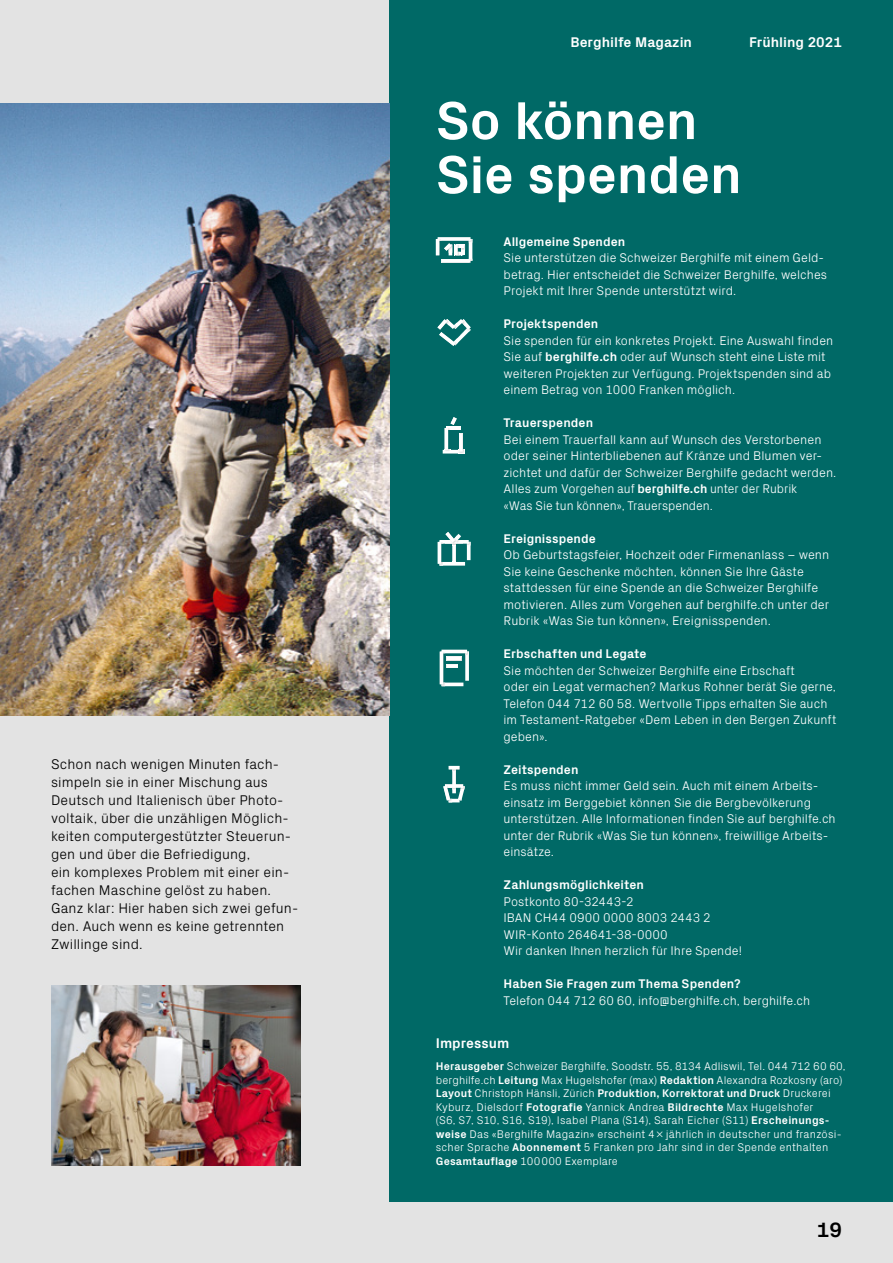
<style>
.page{position:relative;width:893px;height:1263px;background:#e3e3e3}
.page>*{position:absolute;margin:0;border:0;box-sizing:border-box;transform-origin:0 0}
.t1{font:700 54px/54px "Px Grotesk";letter-spacing:-.01em;color:#fff}
.t2{font:700 21px "Px Grotesk";color:#000}
.t3{font:300 14.25px/18px "Px Grotesk";letter-spacing:.01em;color:#000}
.t4{font:700 14.25px "Px Grotesk";color:#fff}
.t5{font:300 12.75px/16.5px "Px Grotesk";letter-spacing:.005em;color:#fff}
.t6{font:700 12.75px "Px Grotesk";letter-spacing:.005em;color:#fff}
.t7{font:300 11.25px/13.5px "Px Grotesk";letter-spacing:.015em;color:#fff}
.s1{font-weight:700}
</style>
<div class="page">
<div style="left:389px;top:0;width:504px;height:1201px;background:#006966"></div>
<img style="left:51px;top:986px;width:249px;height:179px">
<img style="left:0;top:103px;width:389px;height:612px">
<hr style="left:436px;top:239px;width:3px;height:16px;background:#fff">
<svg style="left:437px;top:237px;width:36px;height:26px"></svg>
<hr style="left:454px;top:244px;width:4px;height:11px;background:#fff">
<hr style="left:446px;top:426px;width:15px;height:4px;background:#fff">
<hr style="left:459px;top:433px;width:4px;height:19px;background:#fff">
<svg style="left:443px;top:449px;width:22px;height:5px"></svg>
<svg style="left:444px;top:428px;width:4px;height:22px"></svg>
<svg style="left:446px;top:417px;width:11px;height:15px"></svg>
<svg style="left:441px;top:650px;width:28px;height:36px"></svg>
<hr style="left:440px;top:651px;width:3px;height:33px;background:#fff">
<hr style="left:438px;top:542px;width:3px;height:22px;background:#fff">
<svg style="left:439px;top:532px;width:32px;height:34px"></svg>
<svg style="left:443px;top:766px;width:22px;height:36px"></svg>
<svg style="left:437px;top:319px;width:34px;height:27px"></svg>
<p class="t3" style="left:51px;top:754px;width:249px">Schon nach wenigen Minuten fach&shy;simpeln sie in einer Mischung aus Deutsch und Italienisch über Photo&shy;voltaik, über die unzähligen Möglich&shy;keiten computergestützter Steuerun&shy;gen und über die Befriedigung,<br>ein komplexes Problem mit einer ein&shy;fachen Maschine gelöst zu haben.<br>Ganz klar: Hier haben sich zwei gefun&shy;den. Auch wenn es keine getrennten Zwillinge sind.</p>
<p class="t4" style="left:570px;top:32px;width:123px">Berghilfe Magazin</p>
<p class="t4" style="left:749px;top:32px;width:94px">Frühling 2021</p>
<h1 class="t1" style="left:436px;top:91px;width:307px">So können<br>Sie spenden</h1>
<p class="t6" style="left:504px;top:232px;width:123px">Allgemeine Spenden</p>
<p class="t5" style="left:504px;top:248px;width:325px">Sie unterstützen die Schweizer Berghilfe mit einem Geld&shy;betrag. Hier entscheidet die Schweizer Berghilfe, welches<br>Projekt mit Ihrer Spende unterstützt wird.</p>
<p class="t6" style="left:504px;top:314px;width:96px">Projektspenden</p>
<p class="t5" style="left:504px;top:331px;width:331px">Sie spenden für ein konkretes Projekt. Eine Auswahl finden Sie auf <span class="s1">berghilfe.ch</span> oder auf Wunsch steht eine Liste mit weiteren Projekten zur Verfügung. Projektspenden sind ab einem Betrag von 1000 Franken möglich.</p>
<p class="t6" style="left:504px;top:413px;width:91px">Trauerspenden</p>
<p class="t5" style="left:504px;top:430px;width:334px">Bei einem Trauerfall kann auf Wunsch des Verstorbenen oder seiner Hinterbliebenen auf Kränze und Blumen ver&shy;zichtet und dafür der Schweizer Berghilfe gedacht werden.<br>Alles zum Vorgehen auf <span class="s1">berghilfe.ch</span> unter der Rubrik<br>«Was Sie tun können», Trauerspenden.</p>
<p class="t6" style="left:504px;top:529px;width:94px">Ereignisspende</p>
<p class="t5" style="left:504px;top:545px;width:327px">Ob Geburtstagsfeier, Hochzeit oder Firmenanlass – wenn Sie keine Geschenke möchten, können Sie Ihre Gäste stattdessen für eine Spende an die Schweizer Berghilfe motivieren. Alles zum Vorgehen auf berghilfe.ch unter der Rubrik «Was Sie tun können», Ereignisspenden.</p>
<p class="t6" style="left:504px;top:644px;width:145px">Erbschaften und Legate</p>
<p class="t5" style="left:504px;top:661px;width:334px">Sie möchten der Schweizer Berghilfe eine Erbschaft<br>oder ein Legat vermachen? Markus Rohner berät Sie gerne, Telefon 044 712 60 58. Wertvolle Tipps erhalten Sie auch im Testament-Ratgeber «Dem Leben in den Bergen Zukunft geben».</p>
<p class="t6" style="left:504px;top:760px;width:76px">Zeitspenden</p>
<p class="t5" style="left:504px;top:776px;width:334px">Es muss nicht immer Geld sein. Auch mit einem Arbeits&shy;einsatz im Berggebiet können Sie die Bergbevölkerung unterstützen. Alle Informationen finden Sie auf berghilfe.ch unter der Rubrik «Was Sie tun können», freiwillige Arbeits&shy;einsätze.</p>
<p class="t6" style="left:504px;top:875px;width:142px">Zahlungsmöglichkeiten</p>
<p class="t5" style="left:504px;top:892px;width:240px">Postkonto 80-32443-2<br>IBAN CH44 0900 0000 8003 2443 2<br>WIR-Konto 264641-38-0000<br>Wir danken Ihnen herzlich für Ihre Spende!</p>
<p class="t6" style="left:504px;top:974px;width:238px">Haben Sie Fragen zum Thema Spenden?</p>
<p class="t5" style="left:504px;top:991px;width:308px">Telefon 044 712 60 60, info@berghilfe.ch, berghilfe.ch</p>
<p class="t4" style="left:436px;top:1033px;width:75px">Impressum</p>
<p class="t7" style="left:436px;top:1059px;width:411px"><span class="s1">Herausgeber</span> Schweizer Berghilfe, Soodstr. 55, 8134 Adliswil, Tel. 044 712 60 60, berghilfe.ch <span class="s1">Leitung</span> Max Hugelshofer (max) <span class="s1">Redaktion</span> Alexandra Rozkosny (aro)<br><span class="s1">Layout</span> Christoph Hänsli, Zürich <span class="s1">Produktion, Korrektorat und Druck</span> Druckerei Kyburz, Dielsdorf <span class="s1">Fotografie</span> Yannick Andrea <span class="s1">Bildrechte</span> Max Hugelshofer<br>(S6, S7, S10, S16, S19), Isabel Plana (S14), Sarah Eicher (S11) <span class="s1">Erscheinungs&shy;weise</span> Das «Berghilfe Magazin» erscheint 4 x jährlich in deutscher und französi&shy;scher Sprache <span class="s1">Abonnement</span> 5 Franken pro Jahr sind in der Spende enthalten <span class="s1">Gesamtauflage</span> 100 000 Exemplare</p>
<h2 class="t2" style="left:817px;top:1215px;width:27px">19</h2>
</div>
